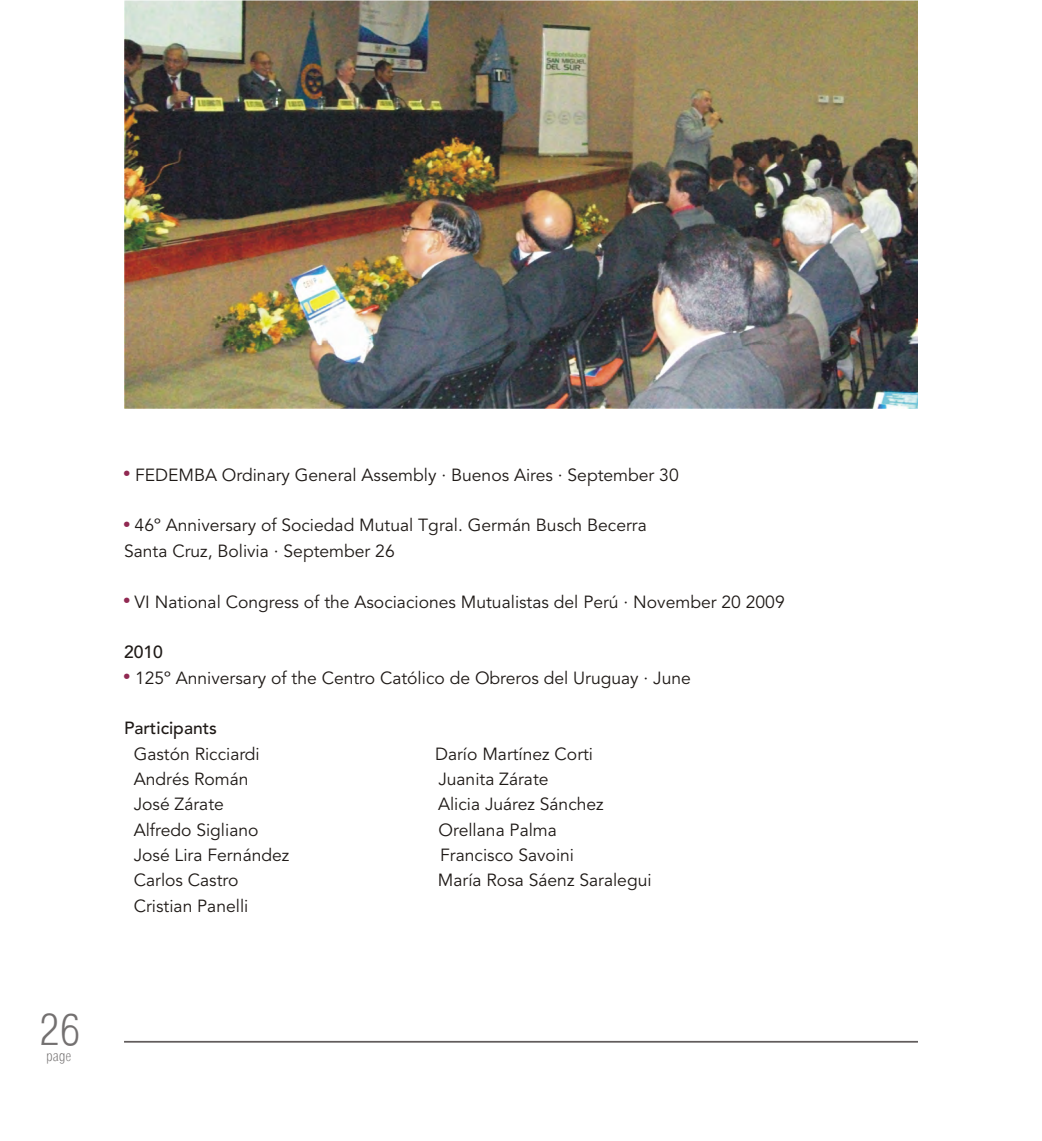
<style>
.page{position:relative;width:1042px;height:1141px;background:#fff}
.page>*{position:absolute;margin:0;border:0;box-sizing:border-box;transform-origin:0 0}
.t1{font:300 condensed 42px "Arena";color:#737070}
.t2{font:17.5px/25.4px "Avenir LT";color:#1f1a17}
.t3{font:500 17.5px "Avenir";color:#1f1a17}
.t4{font:300 condensed 13.65px "Arena";color:#737070}
</style>
<div class="page">
<img style="left:124px;top:2px;width:794px;height:406px">
<hr style="left:124px;top:1041px;width:794px;height:2px;background:#615c5c">
<h1 class="t1" style="left:39px;top:1005px;width:43px">26</h1>
<p class="t4" style="left:46px;top:1048px;width:26px">page</p>
<p class="t2" style="left:135px;top:464px;width:545px">FEDEMBA Ordinary General Assembly · Buenos Aires · September 30</p>
<p class="t2" style="left:124px;top:515px;width:524px;text-indent:11px">46º Anniversary of Sociedad Mutual Tgral. Germán Busch Becerra<br>Santa Cruz, Bolivia · September 26</p>
<p class="t2" style="left:135px;top:591px;width:651px">VI National Congress of the Asociaciones Mutualistas del Perú · November 20 2009</p>
<p class="t3" style="left:124px;top:642px;width:40px">2010</p>
<p class="t2" style="left:135px;top:667px;width:557px">125º Anniversary of the Centro Católico de Obreros del Uruguay · June</p>
<p class="t3" style="left:124px;top:718px;width:94px">Participants</p>
<p class="t2" style="left:134px;top:743px;width:128px">Gastón Ricciardi</p>
<p class="t2" style="left:435px;top:743px;width:160px">Darío Martínez Corti</p>
<p class="t2" style="left:134px;top:768px;width:116px">Andrés Román</p>
<p class="t2" style="left:438px;top:768px;width:112px">Juanita Zárate</p>
<p class="t2" style="left:134px;top:794px;width:92px">José Zárate</p>
<p class="t2" style="left:438px;top:794px;width:167px">Alicia Juárez Sánchez</p>
<p class="t2" style="left:134px;top:819px;width:126px">Alfredo Sigliano</p>
<p class="t2" style="left:439px;top:819px;width:120px">Orellana Palma</p>
<p class="t2" style="left:134px;top:844px;width:157px">José Lira Fernández</p>
<p class="t2" style="left:440px;top:844px;width:135px">Francisco Savoini</p>
<p class="t2" style="left:134px;top:870px;width:106px">Carlos Castro</p>
<p class="t2" style="left:438px;top:870px;width:215px">María Rosa Sáenz Saralegui</p>
<p class="t2" style="left:134px;top:895px;width:116px">Cristian Panelli</p>
</div>
